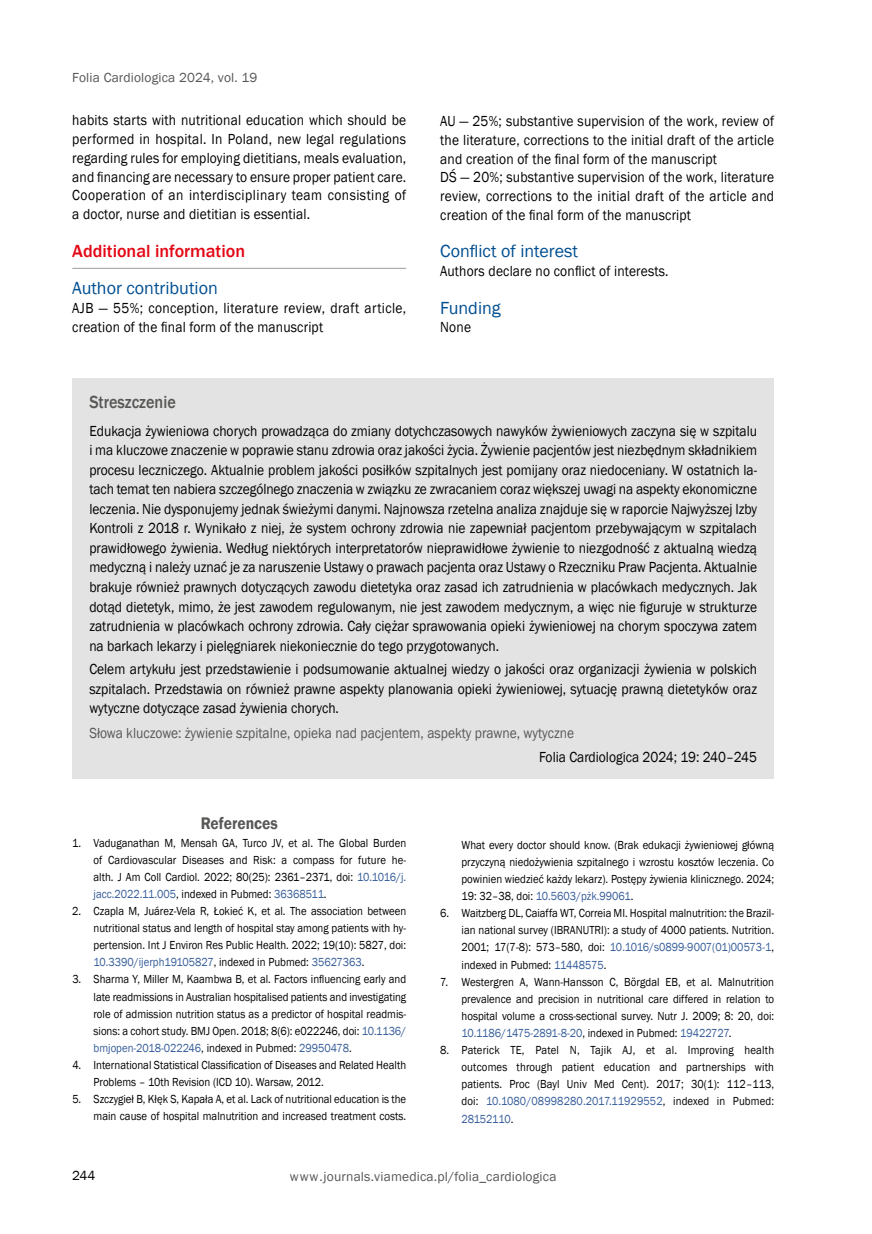
<style>
.page{position:relative;width:872px;height:1234px;background:#fff}
.page>*{position:absolute;margin:0;border:0;box-sizing:border-box;transform-origin:0 0}
.t1{font:18px "Franklin Gothic";color:#004f91}
.t2{font:500 18px "Franklin Gothic";color:#e30613}
.t3{font:500 18px "Franklin Gothic";color:#575756;scale:.9 1}
.t4{font:600 17.25px "Franklin Gothic";color:#575756;scale:.9 1}
.t5{font:15px/19.5px "Franklin Gothic";letter-spacing:.01em;color:#000;text-align:justify;scale:.9 1}
.t6{font:15px "Franklin Gothic";color:#575756;scale:.9 1}
.t7{font:13.5px "Franklin Gothic";letter-spacing:.01em;color:#575756}
.t8{font:13.5px "Franklin Gothic";color:#000}
.t9{font:12px/17.1px "Franklin Gothic";color:#000;text-align:justify;scale:.9 1}
.s1{color:#345c98}
</style>
<div class="page">
<hr style="left:72px;top:268px;width:334px;height:1px;background:#9d9d9c">
<div style="left:72px;top:378px;width:702px;height:400px;background:#e3e3e3"></div>
<p class="t7" style="left:72px;top:69px;width:187px">Folia Cardiologica 2024, vol. 19</p>
<p class="t5" style="left:72px;top:111px;width:372px;line-height:18.8px">habits starts with nutritional education which should be performed in hospital. In Poland, new legal regulations regarding rules for employing dietitians, meals evaluation, and financing are necessary to ensure proper patient care.<br>Cooperation of an interdisciplinary team consisting of a doctor, nurse and dietitian is essential.</p>
<p class="t2" style="left:72px;top:239px;width:174px">Additional information</p>
<p class="t1" style="left:72px;top:277px;width:147px">Author contribution</p>
<p class="t5" style="left:72px;top:299px;width:372px;line-height:18.8px">AJB — 55%; conception, literature review, draft article, creation of the final form of the manuscript</p>
<p class="t5" style="left:440px;top:112px;width:372px;line-height:18.8px;text-align:left">AU — 25%; substantive supervision of the work, review of the literature, corrections to the initial draft of the article and creation of the final form of the manuscript<br>DŚ — 20%; substantive supervision of the work, literature review, corrections to the initial draft of the article and creation of the final form of the manuscript</p>
<p class="t1" style="left:440px;top:240px;width:139px">Conflict of interest</p>
<p class="t5" style="left:440px;top:261px;width:255px">Authors declare no conflict of interests.</p>
<p class="t1" style="left:440px;top:296px;width:62px">Funding</p>
<p class="t5" style="left:440px;top:318px;width:36px">None</p>
<p class="t3" style="left:89px;top:390px;width:98px">Streszczenie</p>
<p class="t5" style="left:89px;top:421px;width:743px">Edukacja żywieniowa chorych prowadząca do zmiany dotychczasowych nawyków żywieniowych zaczyna się w szpitalu i ma kluczowe znaczenie w poprawie stanu zdrowia oraz jakości życia. Żywienie pacjentów jest niezbędnym składnikiem procesu leczniczego. Aktualnie problem jakości posiłków szpitalnych jest pomijany oraz niedoceniany. W ostatnich la&shy;tach temat ten nabiera szczególnego znaczenia w związku ze zwracaniem coraz większej uwagi na aspekty ekonomiczne leczenia. Nie dysponujemy jednak świeżymi danymi. Najnowsza rzetelna analiza znajduje się w raporcie Najwyższej Izby Kontroli z 2018 r. Wynikało z niej, że system ochrony zdrowia nie zapewniał pacjentom przebywającym w szpitalach prawidłowego żywienia. Według niektórych interpretatorów nieprawidłowe żywienie to niezgodność z aktualną wiedzą medyczną i należy uznać je za naruszenie Ustawy o prawach pacjenta oraz Ustawy o Rzeczniku Praw Pacjenta. Aktualnie brakuje również prawnych dotyczących zawodu dietetyka oraz zasad ich zatrudnienia w placówkach medycznych. Jak dotąd dietetyk, mimo, że jest zawodem regulowanym, nie jest zawodem medycznym, a więc nie figuruje w strukturze zatrudnienia w placówkach ochrony zdrowia. Cały ciężar sprawowania opieki żywieniowej na chorym spoczywa zatem na barkach lekarzy i pielęgniarek niekoniecznie do tego przygotowanych.</p>
<p class="t5" style="left:89px;top:659px;width:743px">Celem artykułu jest przedstawienie i podsumowanie aktualnej wiedzy o jakości oraz organizacji żywienia w polskich szpitalach. Przedstawia on również prawne aspekty planowania opieki żywieniowej, sytuację prawną dietetyków oraz wytyczne dotyczące zasad żywienia chorych.</p>
<p class="t6" style="left:89px;top:723px;width:540px">Słowa kluczowe: żywienie szpitalne, opieka nad pacjentem, aspekty prawne, wytyczne</p>
<p class="t5" style="left:539px;top:747px;width:244px">Folia Cardiologica 2024; 19: 240–245</p>
<p class="t4" style="left:201px;top:812px;width:87px">References</p>
<p class="t9" style="left:94px;top:834px;width:349px;text-indent:-21px">1. Vaduganathan M, Mensah GA, Turco JV, et al. The Global Burden of Cardiovascular Diseases and Risk: a compass for future he&shy;alth. J Am Coll Cardiol. 2022; 80(25): 2361–2371, doi: <span class="s1">10.1016/j. jacc.2022.11.005</span>, indexed in Pubmed: <span class="s1">36368511</span>.</p>
<p class="t9" style="left:94px;top:902px;width:349px;text-indent:-21px">2. Czapla M, Juárez-Vela R, Łokieć K, et al. The association between nutritional status and length of hospital stay among patients with hy&shy;pertension. Int J Environ Res Public Health. 2022; 19(10): 5827, doi:<br><span class="s1">10.3390/ijerph19105827</span>, indexed in Pubmed: <span class="s1">35627363</span>.</p>
<p class="t9" style="left:94px;top:970px;width:349px;text-indent:-21px">3. Sharma Y, Miller M, Kaambwa B, et al. Factors influencing early and late readmissions in Australian hospitalised patients and investigating role of admission nutrition status as a predictor of hospital readmis&shy;sions: a cohort study. BMJ Open. 2018; 8(6): e022246, doi: <span class="s1">10.1136/ bmjopen-2018-022246</span>, indexed in Pubmed: <span class="s1">29950478</span>.</p>
<p class="t9" style="left:94px;top:1056px;width:349px;text-indent:-21px">4. International Statistical Classification of Diseases and Related Health<br>Problems – 10th Revision (ICD 10). Warsaw, 2012.</p>
<p class="t9" style="left:72px;top:1090px;width:372px;text-align:right">5. Szczygieł B, Kłęk S, Kapała A, et al. Lack of nutritional education is the main cause of hospital malnutrition and increased treatment costs.</p>
<p class="t9" style="left:461px;top:836px;width:349px">What every doctor should know. (Brak edukacji żywieniowej główną przyczyną niedożywienia szpitalnego i wzrostu kosztów leczenia. Co powinien wiedzieć każdy lekarz). Postępy żywienia klinicznego. 2024; 19: 32–38, doi: <span class="s1">10.5603/pżk.99061</span>.</p>
<p class="t9" style="left:461px;top:904px;width:349px;text-indent:-21px">6. Waitzberg DL, Caiaffa WT, Correia MI. Hospital malnutrition: the Brazil&shy;ian national survey (IBRANUTRI): a study of 4000 patients. Nutrition.<br>2001; 17(7-8): 573–580, doi: <span class="s1">10.1016/s0899-9007(01)00573-1</span>, indexed in Pubmed: <span class="s1">11448575</span>.</p>
<p class="t9" style="left:461px;top:973px;width:349px;text-indent:-21px">7. Westergren A, Wann-Hansson C, Börgdal EB, et al. Malnutrition prevalence and precision in nutritional care differed in relation to hospital volume a cross-sectional survey. Nutr J. 2009; 8: 20, doi:<br><span class="s1">10.1186/1475-2891-8-20</span>, indexed in Pubmed: <span class="s1">19422727</span>.</p>
<p class="t9" style="left:461px;top:1041px;width:349px;text-indent:-21px">8. Paterick TE, Patel N, Tajik AJ, et al. Improving health outcomes through patient education and partnerships with patients. Proc (Bayl Univ Med Cent). 2017; 30(1): 112–113, doi: <span class="s1">10.1080/08998280.2017.11929552</span>, indexed in Pubmed:<br><span class="s1">28152110</span>.</p>
<p class="t8" style="left:72px;top:1166px;width:25px">244</p>
<p class="t7" style="left:290px;top:1168px;width:268px">www.journals.viamedica.pl/folia_cardiologica</p>
</div>
